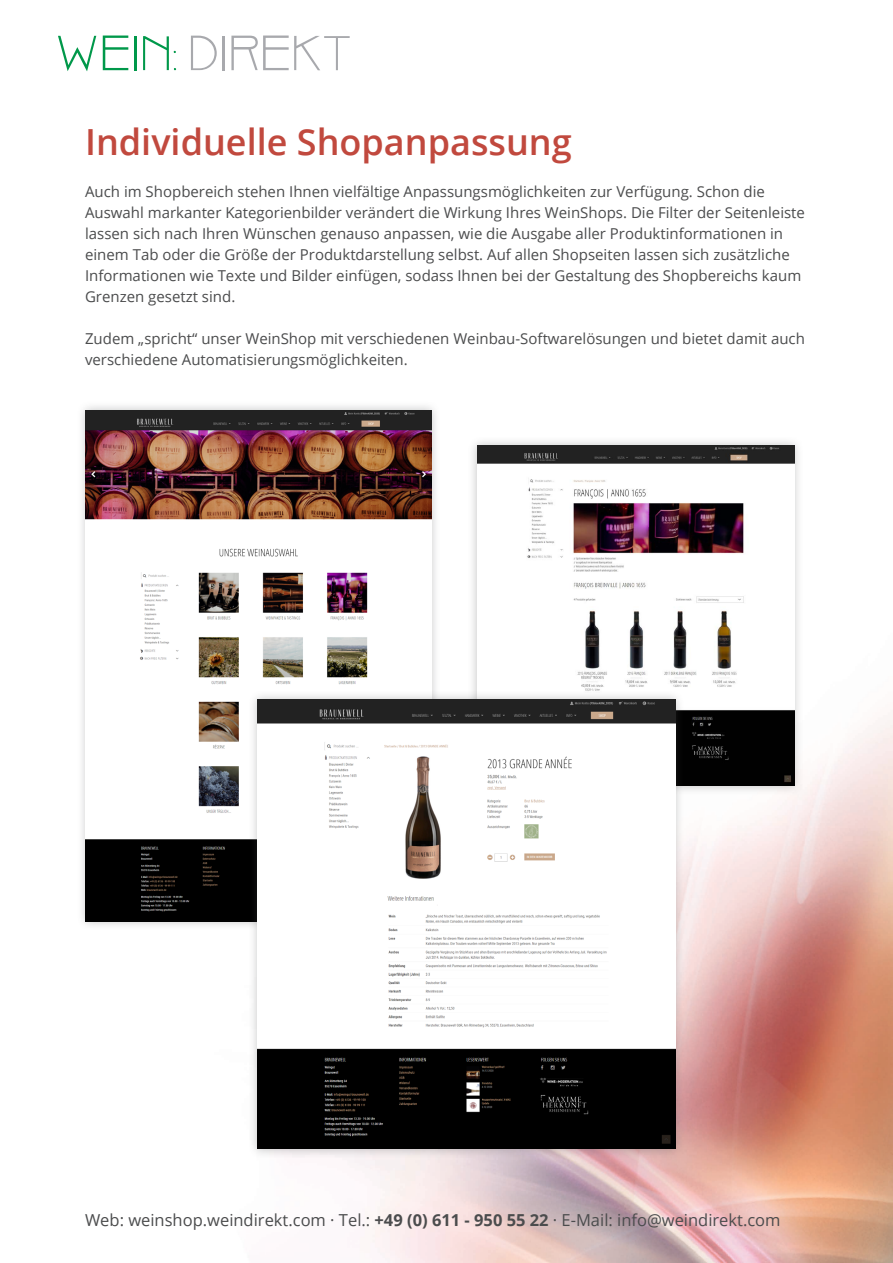
<style>
.page{position:relative;width:893px;height:1263px;background:#fff}
.page>*{position:absolute;margin:0;border:0;box-sizing:border-box;transform-origin:0 0}
.t1{font:600 36px "Open Sans";color:#c1493e}
.t2{font:16.5px "Open Sans";color:#4b4c4d}
.t3{font:15px/21px "Open Sans";color:#4b4c4d}
.s1{font-weight:700}
</style>
<div class="page">
<img style="left:342px;top:710px;width:551px;height:553px">
<svg style="left:58px;top:36px;width:38px;height:35px"></svg>
<svg style="left:103px;top:36px;width:25px;height:34px"></svg>
<hr style="left:134px;top:36px;width:3px;height:34px;background:#00984a">
<svg style="left:143px;top:36px;width:33px;height:34px"></svg>
<svg style="left:191px;top:36px;width:26px;height:34px"></svg>
<hr style="left:223px;top:36px;width:2px;height:34px;background:#a8a9ad">
<svg style="left:231px;top:36px;width:119px;height:34px"></svg>
<div style="left:76px;top:401px;width:365px;height:530px;background:#57585a;opacity:.35"></div>
<img style="left:86px;top:411px;width:345px;height:510px">
<div style="left:467px;top:436px;width:337px;height:360px;background:#57585a;opacity:.35"></div>
<img style="left:477px;top:446px;width:317px;height:340px">
<div style="left:248px;top:690px;width:437px;height:469px;background:#57585a;opacity:.35"></div>
<img style="left:258px;top:699px;width:417px;height:450px">
<p class="t1" style="left:85px;top:117px;width:488px">Individuelle Shopanpassung</p>
<p class="t3" style="left:85px;top:181px;width:721px">Auch im Shopbereich stehen Ihnen vielfältige Anpassungsmöglichkeiten zur Verfügung. Schon die Auswahl markanter Kategorienbilder verändert die Wirkung Ihres WeinShops. Die Filter der Seitenleiste lassen sich nach Ihren Wünschen genauso anpassen, wie die Ausgabe aller Produktinformationen in einem Tab oder die Größe der Produktdarstellung selbst. Auf allen Shopseiten lassen sich zusätzliche Informationen wie Texte und Bilder einfügen, sodass Ihnen bei der Gestaltung des Shopbereichs kaum Grenzen gesetzt sind.</p>
<p class="t3" style="left:85px;top:328px;width:721px">Zudem „spricht“ unser WeinShop mit verschiedenen Weinbau-Softwarelösungen und bietet damit auch verschiedene Automatisierungsmöglichkeiten.</p>
<p class="t2" style="left:85px;top:1208px;width:697px">Web: weinshop.weindirekt.com · Tel.: <span class="s1">+49 (0) 611 - 950 55 22</span> · E-Mail: info@weindirekt.com</p>
</div>
